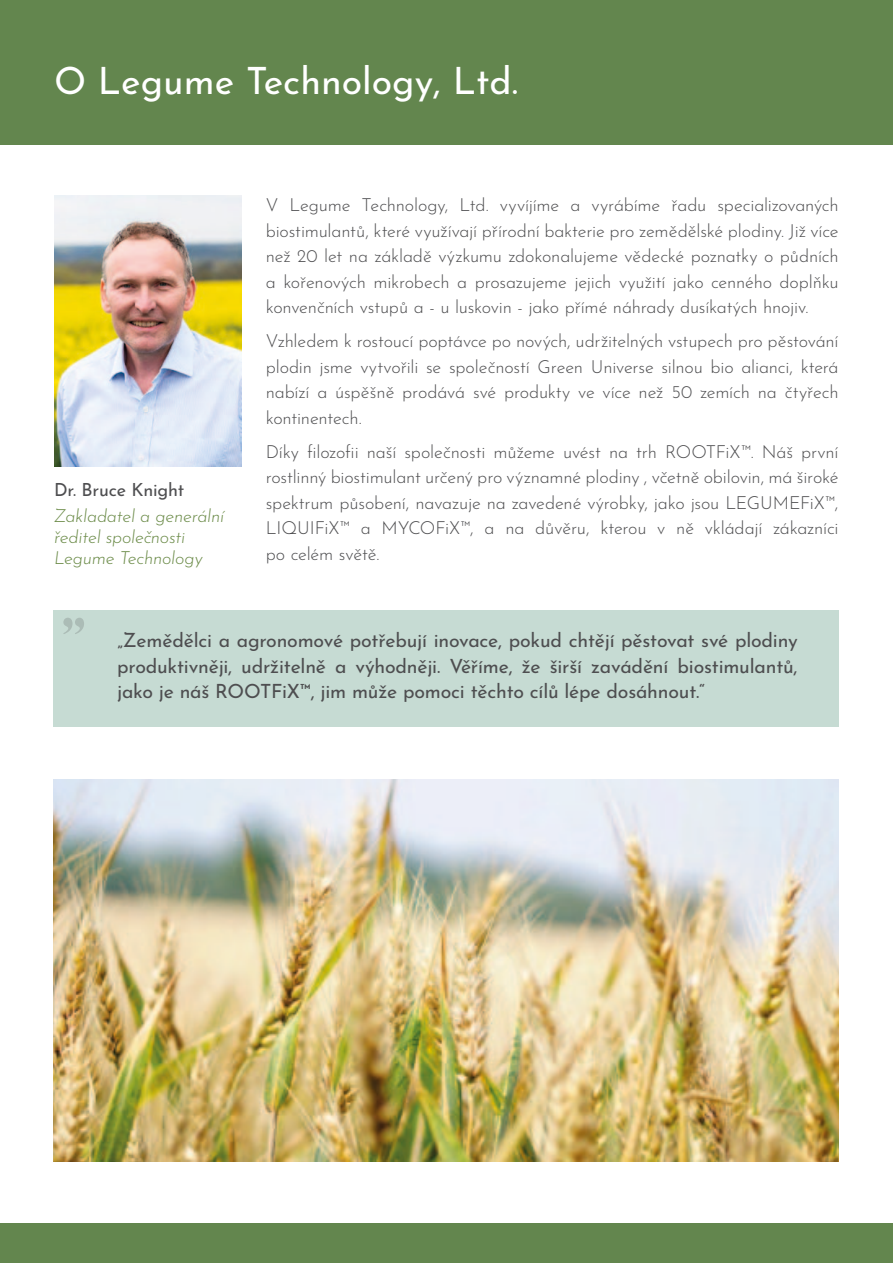
<style>
.page{position:relative;width:893px;height:1263px;background:#fff}
.page>*{position:absolute;margin:0;border:0;box-sizing:border-box;transform-origin:0 0}
.t1{font:60px "Engravers";color:#4e4e50}
.t2{font:37.5px "Josefin Sans";color:#fff}
.t3{font:19.5px/25.5px "Josefin Sans";letter-spacing:-.01em;color:#4e4e50;text-align:justify}
.t4{font:300 18px/25.5px "Josefin Sans";letter-spacing:-.01em;color:#4e4e50;text-align:justify}
.t5{font:italic 300 18px/21px "Josefin Sans";letter-spacing:-.01em;color:#6a8a47}
.t6{font:18px "Josefin Sans";letter-spacing:-.01em;color:#4e4e50}
</style>
<div class="page">
<div style="left:0;top:0;width:893px;height:145px;background:#63864e"></div>
<div style="left:0;top:1223px;width:893px;height:40px;background:#63864e"></div>
<img style="left:54px;top:196px;width:187px;height:270px">
<div style="left:54px;top:610px;width:785px;height:117px;background:#c6dbd3"></div>
<img style="left:54px;top:779px;width:785px;height:382px">
<h2 class="t2" style="left:54px;top:50px;width:465px">O Legume Technology, Ltd.</h2>
<p class="t6" style="left:54px;top:475px;width:132px">Dr. Bruce Knight</p>
<p class="t5" style="left:54px;top:503px;width:172px">Zakladatel a generální ředitel společnosti<br>Legume Technology</p>
<p class="t4" style="left:266px;top:190px;width:574px">V Legume Technology, Ltd. vyvíjíme a vyrábíme řadu specializovaných biostimulantů, které využívají přírodní bakterie pro zemědělské plodiny. Již více než 20 let na základě výzkumu zdokonalujeme vědecké poznatky o půdních a kořenových mikrobech a prosazujeme jejich využití jako cenného doplňku konvenčních vstupů a - u luskovin - jako přímé náhrady dusíkatých hnojiv.</p>
<p class="t4" style="left:266px;top:326px;width:574px">Vzhledem k rostoucí poptávce po nových, udržitelných vstupech pro pěstování plodin jsme vytvořili se společností Green Universe silnou bio alianci, která nabízí a úspěšně prodává své produkty ve více než 50 zemích na čtyřech kontinentech.</p>
<p class="t4" style="left:266px;top:437px;width:574px">Díky filozofii naší společnosti můžeme uvést na trh ROOTFiX™. Náš první rostlinný biostimulant určený pro významné plodiny , včetně obilovin, má široké spektrum působení, navazuje na zavedené výrobky, jako jsou LEGUMEFiX™, LIQUIFiX™ a MYCOFiX™, a na důvěru, kterou v ně vkládají zákazníci po celém světě.</p>
<h1 class="t1" style="left:56px;top:603px;width:37px">"</h1>
<p class="t3" style="left:117px;top:625px;width:682px">„Zemědělci a agronomové potřebují inovace, pokud chtějí pěstovat své plodiny produktivněji, udržitelně a výhodněji. Věříme, že širší zavádění biostimulantů, jako je náš ROOTFiX™, jim může pomoci těchto cílů lépe dosáhnout.“</p>
</div>
